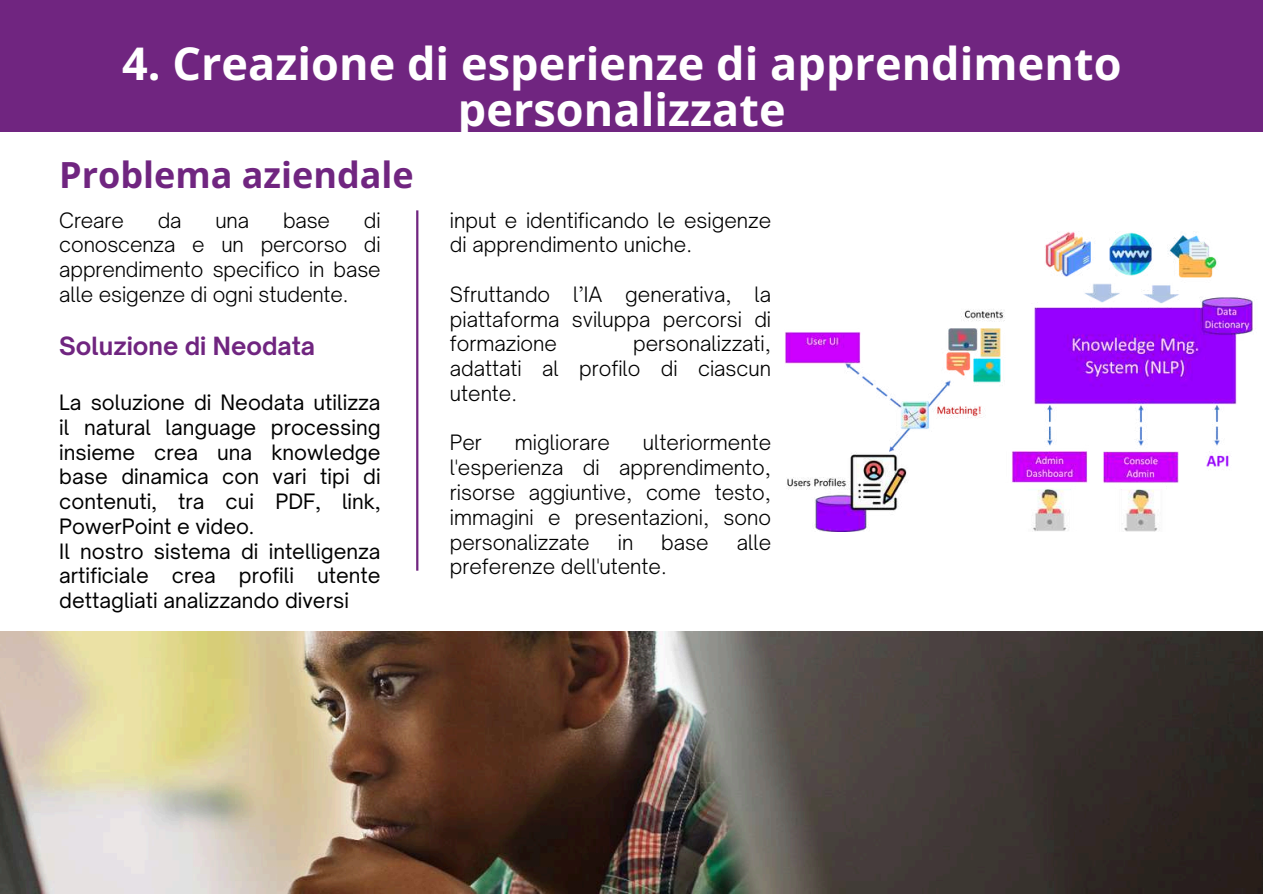
<style>
.page{position:relative;width:1263px;height:894px;background:#fff}
.page>*{position:absolute;margin:0;border:0;box-sizing:border-box;transform-origin:0 0}
.t1{font:700 45px/46.2px "Open Sans";color:#fff;text-align:center}
.t2{font:700 36px "Open Sans";color:#702580}
.t3{font:700 24px "Open Sauce One";color:#702580}
.t4{font:300 20.25px/24.8px "Open Sauce One";color:#000;text-align:justify}
.t5{font:20.25px/24.8px "Open Sauce One";color:#000}
</style>
<div class="page">
<div style="left:0;top:0;width:1263px;height:132px;background:#702580"></div>
<img style="left:0;top:631px;width:1263px;height:262px">
<hr style="left:416px;top:210px;width:2px;height:360px;background:#702580">
<img style="left:785px;top:232px;width:468px;height:299px">
<h1 class="t1" style="left:122px;top:39px;width:1001px">4. Creazione di esperienze di apprendimento personalizzate</h1>
<h2 class="t2" style="left:59px;top:149px;width:356px">Problema aziendale</h2>
<p class="t4" style="left:59px;top:207px;width:323px;text-indent:305px">di conoscenza e un percorso di apprendimento specifico in base alle esigenze di ogni studente.</p>
<p class="t3" style="left:59px;top:330px;width:257px">Soluzione di Neodata</p>
<p class="t5" style="left:59px;top:390px;width:323px">La soluzione di Neodata utilizza il natural language processing insieme crea una knowledge base dinamica con vari tipi di contenuti, tra cui PDF, link,<br>PowerPoint e video.<br>Il nostro sistema di intelligenza artificiale crea profili utente dettagliati analizzando diversi</p>
<p class="t4" style="left:59px;top:207px;width:66px">Creare</p>
<p class="t4" style="left:158px;top:207px;width:25px">da</p>
<p class="t4" style="left:215px;top:207px;width:35px">una</p>
<p class="t4" style="left:283px;top:207px;width:49px">base</p>
<p class="t4" style="left:450px;top:207px;width:323px">input e identificando le esigenze di apprendimento uniche.</p>
<p class="t4" style="left:450px;top:282px;width:323px">Sfruttando l’IA generativa, la piattaforma sviluppa percorsi di formazione</p>
<p class="t4" style="left:450px;top:331px;width:323px;text-indent:183px">personalizzati, adattati al profilo di ciascun utente.</p>
<p class="t4" style="left:450px;top:430px;width:34px">Per</p>
<p class="t4" style="left:515px;top:430px;width:96px">migliorare</p>
<p class="t4" style="left:450px;top:430px;width:323px;text-indent:193px">ulteriormente l'esperienza di apprendimento, risorse aggiuntive, come testo, immagini e presentazioni, sono personalizzate</p>
<p class="t4" style="left:618px;top:529px;width:17px">in</p>
<p class="t4" style="left:661px;top:529px;width:49px">base</p>
<p class="t4" style="left:737px;top:529px;width:36px">alle</p>
<p class="t4" style="left:450px;top:554px;width:218px">preferenze dell'utente.</p>
</div>
